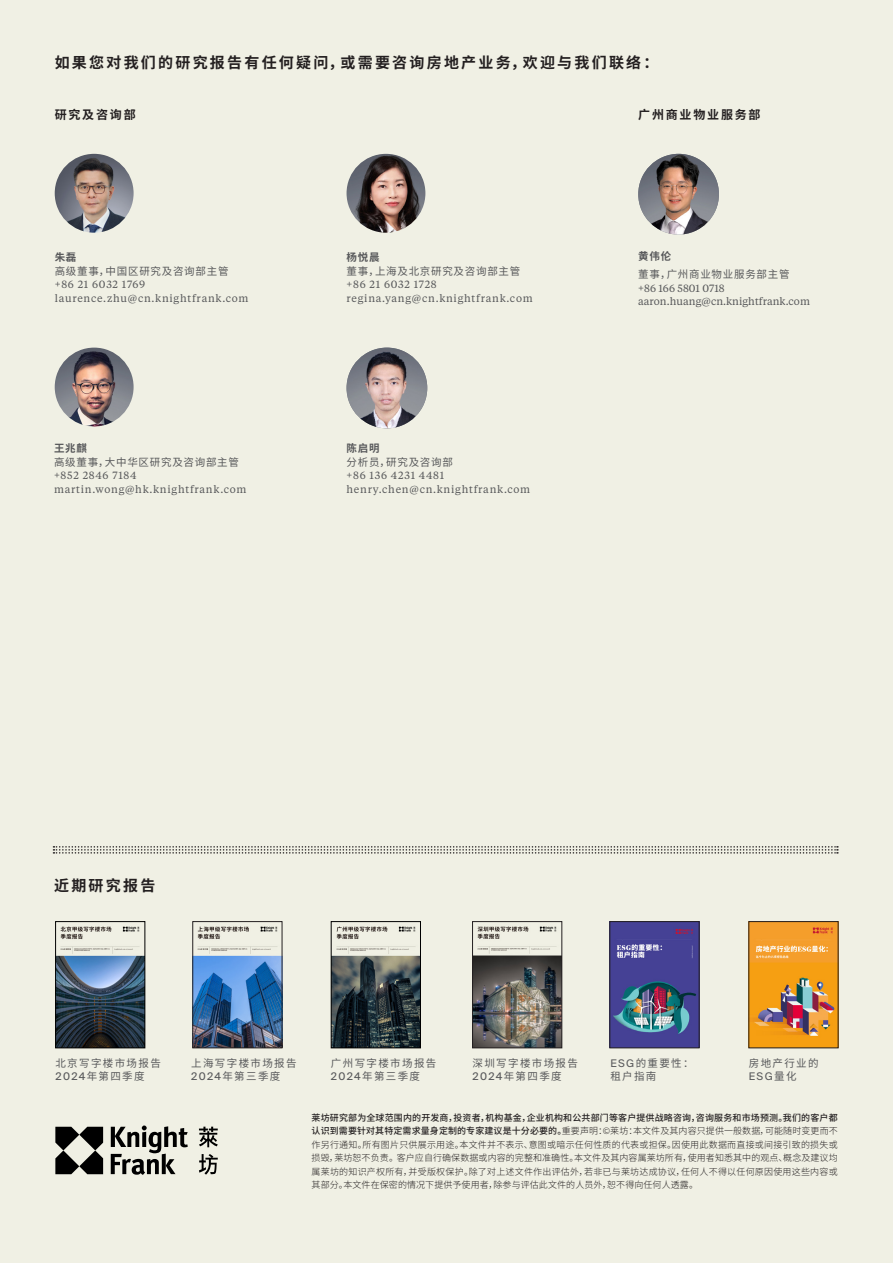
<style>
.page{position:relative;width:893px;height:1263px;background:#f0f0e4}
.page>*{position:absolute;margin:0;border:0;box-sizing:border-box;transform-origin:0 0}
.PUBLICATION_FURNITURE{font:700 15px "Noto Sans CJ Ksc";letter-spacing:.15em;color:#231f20}
.PUBLICATION_FURNITURE-2{font:700 12px "Noto Sans CJ Ksc";letter-spacing:.15em;color:#231f20}
.t1{font:10.5px "Tiempos Text";letter-spacing:.07em;color:#57585a}
.PUBLICATION_FURNITURE-3{font:10.5px/13.5px "Noto Sans CJ Ksc";letter-spacing:.13em;color:#57585a}
.PUBLICATION_FURNITURE-4{font:10.5px/13.5px "Noto Sans CJ Ksc";letter-spacing:.07em;color:#57585a}
.t2{font:10.5px "Tiempos Text";letter-spacing:.005em;color:#57585a}
.PUBLICATION_FURNITURE-5{font:700 10.5px "Noto Sans CJ Ksc";letter-spacing:.07em;color:#57585a}
.PUBLICATION_FURNITURE-6{font:300 9px/13.5px "Noto Sans CJ Ksc";letter-spacing:.01em;color:#231f20;text-align:justify}
.s1{font-family:"Tiempos Text"}
.s2{font-family:"Suisse Intl"}
.s3{font-weight:500}
</style>
<div class="page">
<img style="left:333px;top:926px;width:86px;height:120px">
<div style="left:331px;top:921px;width:90px;height:127px;border:1px solid #000"></div>
<img style="left:57px;top:926px;width:86px;height:120px">
<div style="left:55px;top:921px;width:90px;height:127px;border:1px solid #000"></div>
<img style="left:195px;top:926px;width:85px;height:120px">
<div style="left:193px;top:921px;width:89px;height:127px;border:1px solid #231f20"></div>
<img style="left:474px;top:926px;width:86px;height:120px">
<div style="left:472px;top:921px;width:90px;height:127px;border:1px solid #231f20"></div>
<img style="left:638px;top:154px;width:81px;height:81px;border-radius:40px">
<img style="left:751px;top:923px;width:85px;height:123px">
<img style="left:612px;top:923px;width:85px;height:123px">
<div style="left:610px;top:921px;width:89px;height:127px;border:1px solid #231f20"></div>
<img style="left:347px;top:348px;width:80px;height:80px;border-radius:40px">
<img style="left:55px;top:348px;width:79px;height:78px;border-radius:39px">
<img style="left:347px;top:154px;width:78px;height:79px;border-radius:39px">
<img style="left:55px;top:154px;width:79px;height:79px;border-radius:39px">
<svg style="left:55px;top:1127px;width:48px;height:47px"></svg>
<svg style="left:111px;top:1125px;width:77px;height:49px"></svg>
<svg style="left:199px;top:1127px;width:19px;height:20px"></svg>
<svg style="left:199px;top:1154px;width:19px;height:20px"></svg>
<svg style="left:53px;top:846px;width:785px;height:8px"></svg>
<p class="PUBLICATION_FURNITURE" style="left:55px;top:54px;width:605px">如果您对我们的研究报告有任何疑问，或需要咨询房地产业务，欢迎与我们联络：</p>
<p class="PUBLICATION_FURNITURE-2" style="left:55px;top:108px;width:83px">研究及咨询部</p>
<p class="PUBLICATION_FURNITURE-2" style="left:638px;top:108px;width:124px">广州商业物业服务部</p>
<p class="PUBLICATION_FURNITURE-5" style="left:55px;top:251px;width:23px">朱磊</p>
<p class="PUBLICATION_FURNITURE-4" style="left:55px;top:264px;width:175px">高级董事，中国区研究及咨询部主管</p>
<p class="t1" style="left:55px;top:277px;width:92px">+86 21 6032 1769</p>
<p class="t1" style="left:55px;top:291px;width:195px">laurence.zhu@cn.knightfrank.com</p>
<p class="PUBLICATION_FURNITURE-5" style="left:54px;top:442px;width:34px">王兆麒</p>
<p class="PUBLICATION_FURNITURE-4" style="left:54px;top:455px;width:187px">高级董事，大中华区研究及咨询部主管</p>
<p class="t1" style="left:54px;top:468px;width:84px">+852 2846 7184</p>
<p class="t1" style="left:54px;top:482px;width:194px">martin.wong@hk.knightfrank.com</p>
<p class="PUBLICATION_FURNITURE-5" style="left:347px;top:251px;width:34px">杨悦晨</p>
<p class="PUBLICATION_FURNITURE-4" style="left:347px;top:264px;width:175px">董事，上海及北京研究及咨询部主管<span class="s1">+86 21 6032 1728</span></p>
<p class="t1" style="left:347px;top:291px;width:188px">regina.yang@cn.knightfrank.com</p>
<p class="PUBLICATION_FURNITURE-5" style="left:347px;top:442px;width:34px">陈启明</p>
<p class="PUBLICATION_FURNITURE-4" style="left:347px;top:455px;width:108px">分析员，研究及咨询部</p>
<p class="t1" style="left:347px;top:468px;width:99px">+86 136 4231 4481</p>
<p class="t1" style="left:347px;top:482px;width:185px">henry.chen@cn.knightfrank.com</p>
<p class="PUBLICATION_FURNITURE-5" style="left:638px;top:251px;width:34px">黄伟伦</p>
<p class="PUBLICATION_FURNITURE-4" style="left:638px;top:268px;width:153px">董事，广州商业物业服务部主管</p>
<p class="t2" style="left:638px;top:281px;width:88px">+86 166 5801 0718</p>
<p class="t2" style="left:638px;top:294px;width:173px">aaron.huang@cn.knightfrank.com</p>
<p class="PUBLICATION_FURNITURE" style="left:54px;top:877px;width:103px">近期研究报告</p>
<p class="PUBLICATION_FURNITURE-3" style="left:55px;top:1056px;width:107px">北京写字楼市场报告</p>
<p class="PUBLICATION_FURNITURE-3" style="left:55px;top:1070px;width:91px"><span class="s2">2024</span>年第四季度</p>
<p class="PUBLICATION_FURNITURE-3" style="left:191px;top:1056px;width:107px">上海写字楼市场报告</p>
<p class="PUBLICATION_FURNITURE-3" style="left:191px;top:1070px;width:91px"><span class="s2">2024</span>年第三季度</p>
<p class="PUBLICATION_FURNITURE-3" style="left:331px;top:1056px;width:107px">广州写字楼市场报告</p>
<p class="PUBLICATION_FURNITURE-3" style="left:331px;top:1070px;width:91px"><span class="s2">2024</span>年第三季度</p>
<p class="PUBLICATION_FURNITURE-3" style="left:473px;top:1056px;width:107px">深圳写字楼市场报告</p>
<p class="PUBLICATION_FURNITURE-3" style="left:473px;top:1070px;width:91px"><span class="s2">2024</span>年第四季度</p>
<p class="PUBLICATION_FURNITURE-3" style="left:610px;top:1056px;width:85px"><span class="s2">ESG</span>的重要性：</p>
<p class="PUBLICATION_FURNITURE-3" style="left:610px;top:1070px;width:48px">租户指南</p>
<p class="PUBLICATION_FURNITURE-3" style="left:749px;top:1056px;width:71px">房地产行业的<br><span class="s2">ESG</span>量化</p>
<p class="PUBLICATION_FURNITURE-6" style="left:312px;top:1111px;width:528px"><span class="s3">莱坊研究部为全球范围内的开发商，投资者，机构基金，企业机构和公共部门等客户提供战略咨询，咨询服务和市场预测。我们的客户都认识到需要针对其特定需求量身定制的专家建议是十分必要的。</span>重要声明：©莱坊：本文件及其内容只提供一般数据，可能随时变更而不作另行通知。所有图片只供展示用途。本文件并不表示、意图或暗示任何性质的代表或担保。因使用此数据而直接或间接引致的损失或损毁，莱坊恕不负责。客户应自行确保数据或内容的完整和准确性。本文件及其内容属莱坊所有，使用者知悉其中的观点、概念及建议均属莱坊的知识产权所有，并受版权保护。除了对上述文件作出评估外，若非已与莱坊达成协议，任何人不得以任何原因使用这些内容或其部分。本文件在保密的情况下提供予使用者，除参与评估此文件的人员外，恕不得向任何人透露。</p>
</div>
